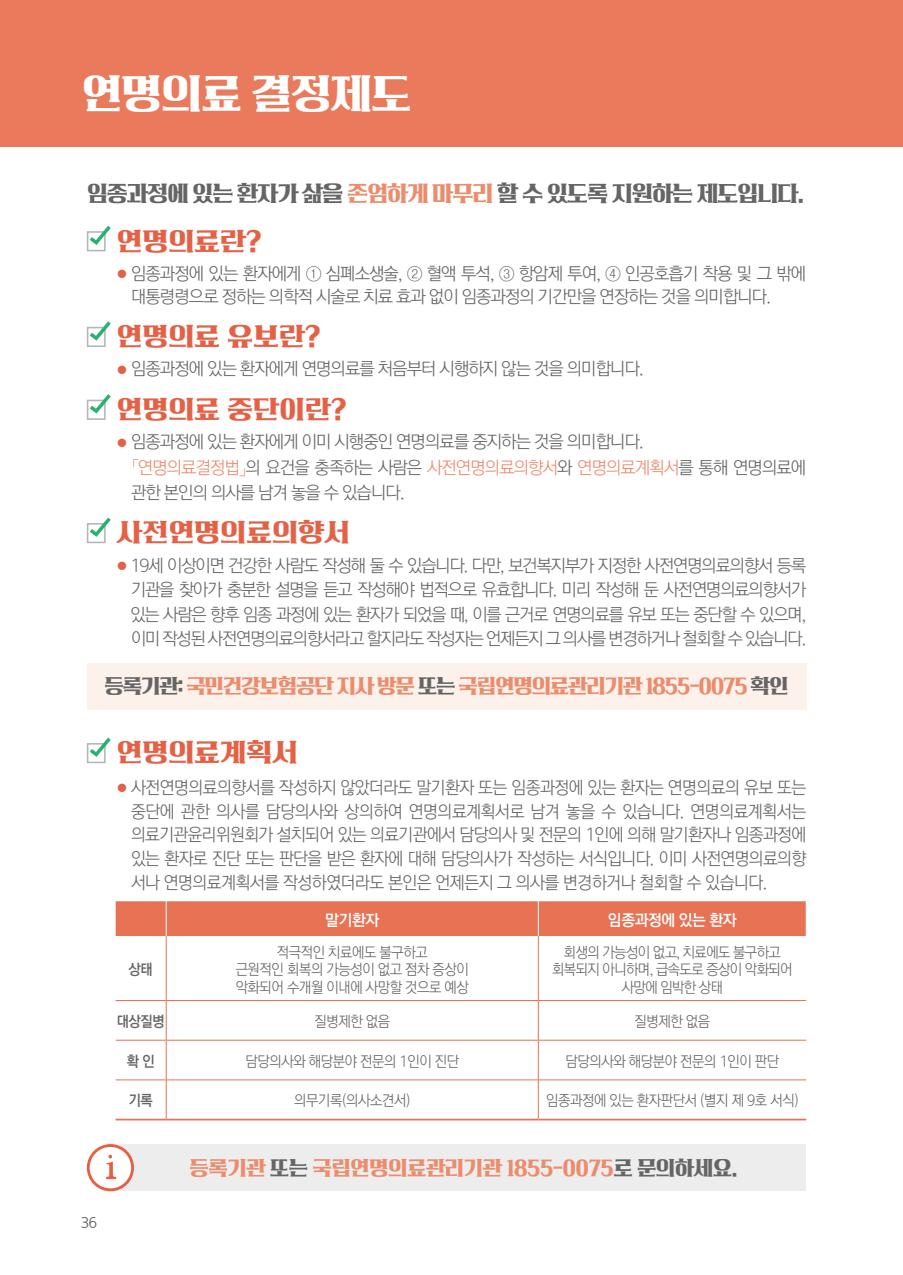
<style>
.page{position:relative;width:903px;height:1275px;background:#fff}
.page>*{position:absolute;margin:0;border:0;box-sizing:border-box;transform-origin:0 0}
.t1{font:39.38px "Rix Athene R";letter-spacing:-.025em;color:#fff}
.t2{font:24.5px "Rix Athene R";color:#e46145}
.t3{font:21px "Rix Athene R";letter-spacing:-.05em;color:#666565;scale:.95 1}
.t4{font:19.25px "Rix Athene R";letter-spacing:-.06em;color:#eb8c6d;scale:.95 1}
.t5{font:19.25px "Rix Athene R";letter-spacing:-.025em;color:#eb8c6d;scale:.95 1}
.t6{font:17.5px/25.2px "Rix Sin Go SEL";letter-spacing:-.05em;color:#666565;scale:.95 1}
.t7{font:17.5px/23.6px "Rix Sin Go SEL";letter-spacing:-.05em;color:#666565;text-align:justify;scale:.92 1}
.t8{font:17.5px/24.5px "Rix Sin Go SEL";letter-spacing:-.05em;color:#666565;text-align:justify;scale:.94 1}
.t9{font:15.75px "Rix Sin Go SEB";letter-spacing:-.025em;color:#fff;scale:.95 1}
.t10{font:14.88px/17.5px "Rix Sin Go SEL";letter-spacing:-.025em;color:#666565;text-align:center;scale:.9 1}
.t11{font:14.88px "Rix Sin Go SEB";letter-spacing:-.025em;color:#666565;scale:.9 1}
.t12{font:14px "Rix Sin Go SER";color:#595857;scale:.95 1}
.s1{color:#eb8c6d}
.s2{font-family:"Rix Sin Go SEB";font-size:10.5px;color:#e46145}
.s3{color:#666565}
</style>
<div class="page">
<div style="left:0;top:0;width:903px;height:146px;background:#e97b5c"></div>
<div style="left:87px;top:231px;width:19px;height:20px;border:2px solid #b5b5b6"></div>
<svg style="left:86px;top:225px;width:25px;height:22px"></svg>
<div style="left:87px;top:327px;width:19px;height:20px;border:2px solid #b5b5b6"></div>
<svg style="left:86px;top:321px;width:25px;height:22px"></svg>
<div style="left:87px;top:400px;width:19px;height:20px;border:2px solid #b5b5b6"></div>
<svg style="left:86px;top:394px;width:25px;height:22px"></svg>
<div style="left:87px;top:523px;width:19px;height:20px;border:2px solid #b5b5b6"></div>
<svg style="left:86px;top:517px;width:25px;height:22px"></svg>
<div style="left:87px;top:663px;width:719px;height:47px;background:#fdf1eb"></div>
<div style="left:109px;top:1144px;width:697px;height:47px;background:#ededee"></div>
<div style="left:88px;top:1145px;width:45px;height:45px;background:#fff;border-radius:50%"></div>
<div style="left:87px;top:1144px;width:47px;height:47px;border:3px solid #e46145;border-radius:50%"></div>
<svg style="left:106px;top:1155px;width:10px;height:24px"></svg>
<div style="left:87px;top:743px;width:19px;height:20px;border:2px solid #b5b5b6"></div>
<svg style="left:86px;top:737px;width:25px;height:22px"></svg>
<div style="left:116px;top:901px;width:690px;height:35px;background:#e77254"></div>
<hr style="left:538px;top:901px;width:1px;height:35px;background:#fff">
<hr style="left:166px;top:901px;width:1px;height:35px;background:#fff">
<hr style="left:166px;top:936px;width:1px;height:64px;background:#e77254">
<hr style="left:538px;top:936px;width:1px;height:64px;background:#e77254">
<hr style="left:116px;top:1000px;width:50px;height:1px;background:#e77254">
<hr style="left:116px;top:1040px;width:50px;height:1px;background:#e77254">
<hr style="left:166px;top:1001px;width:1px;height:39px;background:#e77254">
<hr style="left:166px;top:1040px;width:1px;height:40px;background:#e77254">
<hr style="left:166px;top:1000px;width:372px;height:1px;background:#e77254">
<hr style="left:166px;top:1040px;width:372px;height:1px;background:#e77254">
<hr style="left:538px;top:1001px;width:1px;height:39px;background:#e77254">
<hr style="left:538px;top:1040px;width:1px;height:40px;background:#e77254">
<hr style="left:538px;top:1000px;width:268px;height:1px;background:#e77254">
<hr style="left:538px;top:1040px;width:268px;height:1px;background:#e77254">
<hr style="left:116px;top:1080px;width:50px;height:1px;background:#e77254">
<hr style="left:116px;top:1119px;width:50px;height:1px;background:#e77254">
<hr style="left:166px;top:1080px;width:1px;height:39px;background:#e77254">
<hr style="left:166px;top:1080px;width:372px;height:1px;background:#e77254">
<hr style="left:166px;top:1119px;width:372px;height:1px;background:#e77254">
<hr style="left:538px;top:1080px;width:1px;height:39px;background:#e77254">
<hr style="left:538px;top:1080px;width:268px;height:1px;background:#e77254">
<hr style="left:538px;top:1119px;width:268px;height:1px;background:#e77254">
<h1 class="t1" style="left:81px;top:72px;width:332px">연명의료 결정제도</h1>
<p class="t3" style="left:87px;top:182px;width:756px">임종과정에 있는 환자가 삶을 <span class="s1">존엄하게 마무리</span> 할 수 있도록 지원하는 제도입니다.</p>
<h2 class="t2" style="left:116px;top:227px;width:147px">연명의료란?</h2>
<p class="t6" style="left:131px;top:262px;width:712px;line-height:22.8px;text-indent:-13px"><span class="s2">●</span> 임종과정에 있는 환자에게 ① 심폐소생술, ② 혈액 투석, ③ 항암제 투여, ④ 인공호흡기 착용 및 그 밖에 대통령령으로 정하는 의학적 시술로 치료 효과 없이 임종과정의 기간만을 연장하는 것을 의미합니다.</p>
<h2 class="t2" style="left:116px;top:323px;width:205px">연명의료 유보란?</h2>
<p class="t6" style="left:118px;top:357px;width:555px"><span class="s2">●</span> 임종과정에 있는 환자에게 연명의료를 처음부터 시행하지 않는 것을 의미합니다.</p>
<h2 class="t2" style="left:116px;top:396px;width:231px">연명의료 중단이란?</h2>
<p class="t6" style="left:131px;top:429px;width:712px;text-indent:-13px"><span class="s2">●</span> 임종과정에 있는 환자에게 이미 시행중인 연명의료를 중지하는 것을 의미합니다.<br><span class="s1">「연명의료결정법」</span>의 요건을 충족하는 사람은 <span class="s1">사전연명의료의향서</span>와 <span class="s1">연명의료계획서</span>를 통해 연명의료에 관한 본인의 의사를 남겨 놓을 수 있습니다.</p>
<h2 class="t2" style="left:116px;top:519px;width:235px">사전연명의료의향서</h2>
<p class="t8" style="left:130px;top:553px;width:720px;text-indent:-13px"><span class="s2">●</span> 19세 이상이면 건강한 사람도 작성해 둘 수 있습니다. 다만, 보건복지부가 지정한 사전연명의료의향서 등록 기관을 찾아가 충분한 설명을 듣고 작성해야 법적으로 유효합니다. 미리 작성해 둔 사전연명의료의향서가 있는 사람은 향후 임종 과정에 있는 환자가 되었을 때, 이를 근거로 연명의료를 유보 또는 중단할 수 있으며, 이미 작성된 사전연명의료의향서라고 할지라도 작성자는 언제든지 그 의사를 변경하거나 철회할 수 있습니다.</p>
<p class="t4" style="left:105px;top:675px;width:721px"><span class="s3">등록기관:</span> 국민건강보험공단 지사 방문 <span class="s3">또는</span> 국립연명의료관리기관 1855-0075 <span class="s3">확인</span></p>
<h2 class="t2" style="left:116px;top:739px;width:183px">연명의료계획서</h2>
<p class="t7" style="left:131px;top:776px;width:735px;text-indent:-13px"><span class="s2">●</span> 사전연명의료의향서를 작성하지 않았더라도 말기환자 또는 임종과정에 있는 환자는 연명의료의 유보 또는 중단에 관한 의사를 담당의사와 상의하여 연명의료계획서로 남겨 놓을 수 있습니다. 연명의료계획서는 의료기관윤리위원회가 설치되어 있는 의료기관에서 담당의사 및 전문의 1인에 의해 말기환자나 임종과정에 있는 환자로 진단 또는 판단을 받은 환자에 대해 담당의사가 작성하는 서식입니다. 이미 사전연명의료의향 서나 연명의료계획서를 작성하였더라도 본인은 언제든지 그 의사를 변경하거나 철회할 수 있습니다.</p>
<p class="t11" style="left:129px;top:960px;width:28px">상태</p>
<p class="t9" style="left:325px;top:910px;width:58px">말기환자</p>
<p class="t9" style="left:608px;top:910px;width:137px">임종과정에 있는 환자</p>
<p class="t10" style="left:236px;top:943px;width:261px">적극적인 치료에도 불구하고<br>근원적인 회복의 가능성이 없고 점차 증상이 악화되어 수개월 이내에 사망할 것으로 예상</p>
<p class="t10" style="left:552px;top:943px;width:269px">회생의 가능성이 없고, 치료에도 불구하고 회복되지 아니하며, 급속도로 증상이 악화되어 사망에 임박한 상태</p>
<p class="t11" style="left:117px;top:1012px;width:55px">대상질병</p>
<p class="t10" style="left:314px;top:1013px;width:86px">질병제한 없음</p>
<p class="t10" style="left:634px;top:1013px;width:86px">질병제한 없음</p>
<p class="t11" style="left:127px;top:1052px;width:32px">확 인</p>
<p class="t10" style="left:245px;top:1053px;width:239px">담당의사와 해당분야 전문의 1인이 진단</p>
<p class="t10" style="left:566px;top:1053px;width:239px">담당의사와 해당분야 전문의 1인이 판단</p>
<p class="t11" style="left:129px;top:1092px;width:28px">기록</p>
<p class="t10" style="left:294px;top:1092px;width:130px">의무기록(의사소견서)</p>
<p class="t10" style="left:546px;top:1092px;width:282px">임종과정에 있는 환자판단서 (별지 제 9호 서식)</p>
<p class="t12" style="left:81px;top:1214px;width:18px">36</p>
<p class="t5" style="left:190px;top:1157px;width:578px">등록기관 <span class="s3">또는</span> 국립연명의료관리기관 1855-0075<span class="s3">로 문의하세요.</span></p>
</div>
